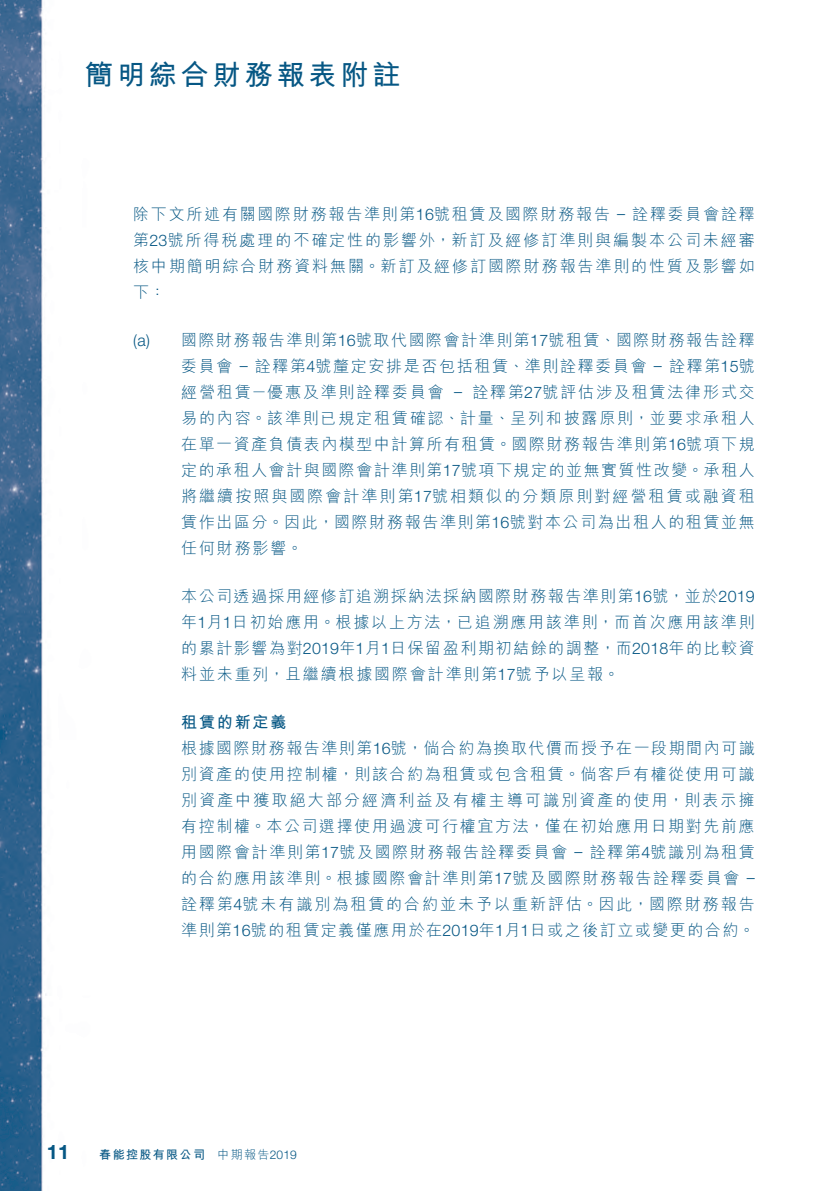
<style>
.page{position:relative;width:840px;height:1191px;background:#fff}
.page>*{position:absolute;margin:0;border:0;box-sizing:border-box;transform-origin:0 0}
.t1{font:700 28px "M Hei HK";letter-spacing:.14em;color:#065784}
.t2{font:700 20px "Helvetica Neue LT Std";color:#065784}
._13_____P4{font:300 16px/26px "M Hei HK";letter-spacing:.1em;color:#065784;text-align:justify}
._08____IN2{font:300 16px/26px "M Hei HK";letter-spacing:.1em;color:#065784;text-align:right}
._12___P2{font:300 16px/26px "M Hei HK";letter-spacing:.12em;color:#065784;text-align:justify}
._04___H2{font:700 16px "M Hei HK";letter-spacing:.115em;color:#065784}
._08____IN2-2{font:300 16px "Helvetica Neue LT Std";color:#065784}
._13_____P4-2{font:300 16px "Helvetica Neue LT Std";color:#065784}
.t3{font:300 12px "M Hei HK";color:#065784}
.t4{font:700 12px "M Hei HK";letter-spacing:.115em;color:#065784}
.s1{font-family:"Helvetica Neue LT Std"}
</style>
<div class="page">
<img style="left:0;top:0;width:47px;height:1191px">
<h1 class="t1" style="left:85px;top:55px;width:317px">簡明綜合財務報表附註</h1>
<p class="_12___P2" style="left:133px;top:201px;width:623px">除下文所述有關國際財務報告準則第<span class="s1">16</span>號租賃及國際財務報告 <span class="s1">–</span> 詮釋委員會詮釋第<span class="s1">23</span>號所得稅處理的不確定性的影響外，新訂及經修訂準則與編製本公司未經審核中期簡明綜合財務資料無關。新訂及經修訂國際財務報告準則的性質及影響如下：</p>
<p class="_08____IN2" style="left:181px;top:327px;width:574px">國際財務報告準則第<span class="s1">16</span>號取代國際會計準則第<span class="s1">17</span>號租賃、國際財務報告詮釋</p>
<p class="_08____IN2-2" style="left:133px;top:331px;width:18px">a( )</p>
<p class="_08____IN2" style="left:181px;top:353px;width:574px">委員會 <span class="s1">–</span> 詮釋第<span class="s1">4</span>號釐定安排是否包括租賃、準則詮釋委員會 <span class="s1">–</span> 詮釋第<span class="s1">15</span>號詮釋第<span class="s1">27</span>號評估涉及租賃法律形式交</p>
<p class="_08____IN2" style="left:181px;top:379px;width:575px;text-align:left">經營租賃－優惠及準則詮釋委員會<br>易的內容。該準則已規定租賃確認、計量、呈列和披露原則，並要求承租人在單一資產負債表內模型中計算所有租賃。國際財務報告準則第<span class="s1">16</span>號項下規定的承租人會計與國際會計準則第<span class="s1">17</span>號項下規定的並無實質性改變。承租人將繼續按照與國際會計準則第<span class="s1">17</span>號相類似的分類原則對經營租賃或融資租賃作出區分。因此，國際財務報告準則第<span class="s1">16</span>號對本公司為出租人的租賃並無任何財務影響。</p>
<p class="_13_____P4" style="left:181px;top:583px;width:575px">本公司透過採用經修訂追溯採納法採納國際財務報告準則第<span class="s1">16</span>號，並於<span class="s1">2019</span>年月<span class="s1">1 1</span>日初始應用。根據以上方法，已追溯應用該準則，而首次應用該準則的累計影響為對<span class="s1">2019</span>年月<span class="s1">1 1</span>日保留盈利期初結餘的調整，而<span class="s1">2018</span>年的比較資料並未重列，且繼續根據國際會計準則第<span class="s1">17</span>號予以呈報。</p>
<p class="_04___H2" style="left:181px;top:711px;width:107px">租賃的新定義</p>
<p class="_13_____P4" style="left:181px;top:735px;width:575px;text-align:right">根據國際財務報告準則第<span class="s1">16</span>號，倘合約為換取代價而授予在一段期間內可識別資產的使用控制權，則該合約為租賃或包含租賃。倘客戶有權從使用可識別資產中獲取絕大部分經濟利益及有權主導可識別資產的使用，則表示擁有控制權。本公司選擇使用過渡可行權宜方法，僅在初始應用日期對先前應詮釋第<span class="s1">4</span>號識別為租賃</p>
<p class="_08____IN2-2" style="left:454px;top:381px;width:9px">–</p>
<p class="_13_____P4" style="left:181px;top:839px;width:387px">用國際會計準則第<span class="s1">17</span>號及國際財務報告詮釋委員會</p>
<p class="_13_____P4-2" style="left:574px;top:841px;width:9px">–</p>
<p class="_13_____P4" style="left:181px;top:865px;width:575px;text-align:left">的合約應用該準則。根據國際會計準則第<span class="s1">17</span>號及國際財務報告詮釋委員會詮釋第<span class="s1">4</span>號未有識別為租賃的合約並未予以重新評估。因此，國際財務報告準則第<span class="s1">16</span>號的租賃定義僅應用於在<span class="s1">2019</span>年月<span class="s1">1 1</span>日或之後訂立或變更的合約。</p>
<p class="_13_____P4-2" style="left:746px;top:867px;width:9px">–</p>
<p class="t2" style="left:47px;top:1139px;width:24px">11</p>
<p class="t4" style="left:99px;top:1145px;width:107px">春能控股有限公司</p>
<p class="t3" style="left:217px;top:1148px;width:81px">中期報告<span class="s1">2019</span></p>
</div>
